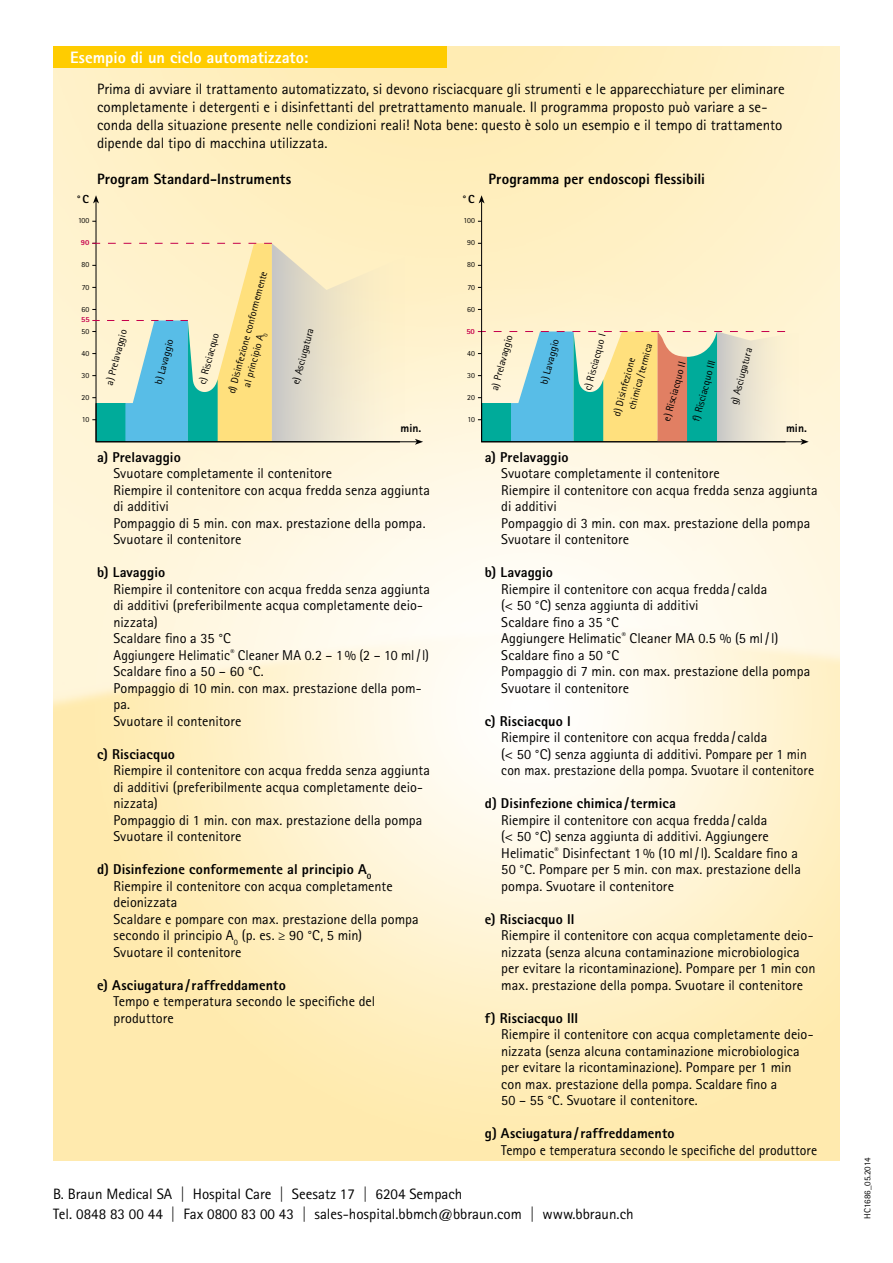
<style>
.page{position:relative;width:893px;height:1263px;background:#fff}
.page>*{position:absolute;margin:0;border:0;box-sizing:border-box;transform-origin:0 0}
.t1{font:800 16.5px "Rotis Sans Serif Std";color:#fff}
.t2{font:15px/18px "Rotis Sans Serif Std";color:#000}
.t3{font:15px/19.5px "Rotis Sans Serif Pro";color:#000}
.t4{font:800 15px "Rotis Sans Serif Std";letter-spacing:.005em;color:#000}
.t5{font:14.25px/16.5px "Rotis Sans Serif Std";color:#000}
.t6{font:800 14.25px "Rotis Sans Serif Std";letter-spacing:.005em;color:#000}
.t7{font:800 11.7px "Rotis Sans Serif Std";color:#000}
.t8{font:10.35px/12.9px "Rotis Sans Serif Std";color:#000}
.t9{font:9px "Rotis Sans Serif Pro";color:#000}
.t10{font:7.8px "Rotis Sans Serif Std";color:#000}
.t11{font:800 7.8px "Rotis Sans Serif Std";color:#c6004c}
.s1{font-weight:800}
</style>
<div class="page">
<img style="left:53px;top:46px;width:787px;height:1114px">
<div style="left:53px;top:46px;width:393px;height:22px;background:#fc0"></div>
<div style="left:95px;top:201px;width:323px;height:42px;background:#fff0c3"></div>
<svg style="left:93px;top:195px;width:6px;height:8px"></svg>
<svg style="left:92px;top:243px;width:331px;height:202px;background:#dbdfbf"></svg>
<svg style="left:481px;top:201px;width:322px;height:130px;background:#fdefc7"></svg>
<svg style="left:479px;top:195px;width:6px;height:8px"></svg>
<svg style="left:478px;top:331px;width:331px;height:114px;background:#b6cdb5"></svg>
<p class="t1" style="left:70px;top:47px;width:240px">Esempio di un ciclo automatizzato:</p>
<p class="t7" style="left:77px;top:192px;width:13px">°C</p>
<p class="t10" style="left:78px;top:216px;width:13px">100</p>
<p class="t11" style="left:81px;top:238px;width:10px">90</p>
<p class="t10" style="left:82px;top:260px;width:9px">80</p>
<p class="t10" style="left:82px;top:282px;width:9px">70</p>
<p class="t10" style="left:82px;top:304px;width:9px">60</p>
<p class="t10" style="left:82px;top:326px;width:9px">50</p>
<p class="t10" style="left:82px;top:348px;width:9px">40</p>
<p class="t10" style="left:82px;top:370px;width:9px">30</p>
<p class="t10" style="left:82px;top:392px;width:9px">20</p>
<p class="t10" style="left:82px;top:414px;width:9px">10</p>
<p class="t11" style="left:81px;top:315px;width:10px">55</p>
<p class="t2" style="left:97px;top:80px;width:689px">Prima di avviare il trattamento automatizzato, si devono risciacquare gli strumenti e le apparecchiature per eliminare completamente i detergenti e i disinfettanti del pretrattamento manuale. Il programma proposto può variare a se&shy;conda della situazione presente nelle condizioni reali! Nota bene: questo è solo un esempio e il tempo di trattamento dipende dal tipo di macchina utilizzata.</p>
<p class="t4" style="left:97px;top:169px;width:196px">Program Standard-Instruments</p>
<p class="t4" style="left:489px;top:169px;width:218px">Programma per endoscopi flessibili</p>
<p class="t8" style="left:103px;top:383px;width:59px;rotate:-75deg">a) Prelavaggio</p>
<p class="t8" style="left:152px;top:382px;width:48px;rotate:-75deg">b) Lavaggio</p>
<p class="t8" style="left:196px;top:382px;width:55px;rotate:-75deg">c) Risciacquo</p>
<p class="t8" style="left:228px;top:382px;width:117px;text-indent:-11px;rotate:-75deg">d) Disinfezione conformemente al principio A<sub>0</sub></p>
<p class="t8" style="left:289px;top:383px;width:60px;rotate:-75deg">e) Asciugatura</p>
<p class="t7" style="left:401px;top:421px;width:22px">min.</p>
<p class="t7" style="left:462px;top:192px;width:13px">°C</p>
<p class="t10" style="left:464px;top:216px;width:13px">100</p>
<p class="t10" style="left:467px;top:238px;width:9px">90</p>
<p class="t10" style="left:467px;top:260px;width:9px">80</p>
<p class="t10" style="left:467px;top:282px;width:9px">70</p>
<p class="t10" style="left:467px;top:304px;width:9px">60</p>
<p class="t11" style="left:466px;top:326px;width:10px">50</p>
<p class="t10" style="left:467px;top:348px;width:9px">40</p>
<p class="t10" style="left:467px;top:370px;width:9px">30</p>
<p class="t10" style="left:467px;top:392px;width:9px">20</p>
<p class="t10" style="left:467px;top:414px;width:9px">10</p>
<p class="t8" style="left:488px;top:389px;width:59px;rotate:-75deg">a) Prelavaggio</p>
<p class="t8" style="left:537px;top:382px;width:48px;rotate:-75deg">b) Lavaggio</p>
<p class="t8" style="left:581px;top:389px;width:60px;rotate:-75deg">c) Risciacquo I</p>
<p class="t8" style="left:613px;top:404px;width:69px;text-indent:-11px;rotate:-75deg">d) Disinfezione chimica / termica</p>
<p class="t8" style="left:727px;top:403px;width:60px;rotate:-75deg">g) Asciugatura</p>
<p class="t8" style="left:660px;top:419px;width:63px;rotate:-75deg">e) Risciacquo II</p>
<p class="t8" style="left:690px;top:419px;width:64px;rotate:-75deg">f) Risciacquo III</p>
<p class="t7" style="left:786px;top:421px;width:22px">min.</p>
<p class="t6" style="left:97px;top:448px;width:85px">a) Prelavaggio</p>
<p class="t5" style="left:114px;top:465px;width:318px">Svuotare completamente il contenitore<br>Riempire il contenitore con acqua fredda senza aggiunta di additivi<br>Pompaggio di 5 min. con max. prestazione della pompa.<br>Svuotare il contenitore</p>
<p class="t6" style="left:97px;top:563px;width:70px">b) Lavaggio</p>
<p class="t5" style="left:114px;top:580px;width:318px">Riempire il contenitore con acqua fredda senza aggiunta di additivi (preferibilmente acqua completamente deio&shy;nizzata)<br>Scaldare fino a 35 °C<br>Aggiungere Helimatic<sup>®</sup> Cleaner MA 0.2 – 1% (2 – 10 ml/l)<br>Scaldare fino a 50 – 60 °C.<br>Pompaggio di 10 min. con max. prestazione della pom&shy;pa.<br>Svuotare il contenitore</p>
<p class="t6" style="left:97px;top:745px;width:80px">c) Risciacquo</p>
<p class="t5" style="left:114px;top:762px;width:318px">Riempire il contenitore con acqua fredda senza aggiunta di additivi (preferibilmente acqua completamente deio&shy;nizzata)<br>Pompaggio di 1 min. con max. prestazione della pompa Svuotare il contenitore</p>
<p class="t5" style="left:114px;top:861px;width:307px;text-indent:-17px"><span class="s1">d) Disinfezione conformemente al principio A</span><sub>0<br></sub>Riempire il contenitore con acqua completamente deionizzata<br>Scaldare e pompare con max. prestazione della pompa secondo il principio A<sub>0</sub> (p. es. ≥ 90 °C, 5 min)<br>Svuotare il contenitore</p>
<p class="t6" style="left:97px;top:976px;width:190px">e) Asciugatura /raffreddamento</p>
<p class="t5" style="left:114px;top:993px;width:263px">Tempo e temperatura secondo le specifiche del produttore</p>
<p class="t6" style="left:485px;top:448px;width:85px">a) Prelavaggio</p>
<p class="t5" style="left:501px;top:465px;width:318px">Svuotare completamente il contenitore<br>Riempire il contenitore con acqua fredda senza aggiunta di additivi<br>Pompaggio di 3 min. con max. prestazione della pompa Svuotare il contenitore</p>
<p class="t6" style="left:485px;top:563px;width:70px">b) Lavaggio</p>
<p class="t5" style="left:501px;top:580px;width:311px">Riempire il contenitore con acqua fredda / calda<br>(&lt; 50 °C) senza aggiunta di additivi<br>Scaldare fino a 35 °C<br>Aggiungere Helimatic<sup>®</sup> Cleaner MA 0.5 % (5 ml/l)<br>Scaldare fino a 50 °C<br>Pompaggio di 7 min. con max. prestazione della pompa Svuotare il contenitore</p>
<p class="t6" style="left:485px;top:712px;width:87px">c) Risciacquo I</p>
<p class="t5" style="left:501px;top:729px;width:314px">Riempire il contenitore con acqua fredda / calda<br>(&lt; 50 °C) senza aggiunta di additivi. Pompare per 1 min con max. prestazione della pompa. Svuotare il contenitore</p>
<p class="t6" style="left:485px;top:794px;width:193px">d) Disinfezione chimica /termica</p>
<p class="t5" style="left:501px;top:811px;width:301px">Riempire il contenitore con acqua fredda / calda<br>(&lt; 50 °C) senza aggiunta di additivi. Aggiungere Helimatic<sup>®</sup> Disinfectant 1% (10 ml/l). Scaldare fino a 50 °C. Pompare per 5 min. con max. prestazione della pompa. Svuotare il contenitore</p>
<p class="t6" style="left:485px;top:910px;width:91px">e) Risciacquo II</p>
<p class="t5" style="left:501px;top:927px;width:316px">Riempire il contenitore con acqua completamente deio&shy;nizzata (senza alcuna contaminazione microbiologica per evitare la ricontaminazione). Pompare per 1 min con max. prestazione della pompa. Svuotare il contenitore</p>
<p class="t6" style="left:485px;top:1009px;width:95px">f) Risciacquo III</p>
<p class="t5" style="left:501px;top:1026px;width:314px">Riempire il contenitore con acqua completamente deio&shy;nizzata (senza alcuna contaminazione microbiologica per evitare la ricontaminazione). Pompare per 1 min con max. prestazione della pompa. Scaldare fino a<br>50 – 55 °C. Svuotare il contenitore.</p>
<p class="t6" style="left:485px;top:1124px;width:191px">g) Asciugatura /raffreddamento</p>
<p class="t5" style="left:501px;top:1141px;width:318px">Tempo e temperatura secondo le specifiche del produttore</p>
<p class="t3" style="left:53px;top:1184px;width:582px">B. Braun Medical SA | Hospital Care | Seesatz 17 | 6204 Sempach<br>Tel. 0848 83 00 44 | Fax 0800 83 00 43 | sales-hospital.bbmch@bbraun.com | www.bbraun.ch</p>
<p class="t9" style="left:862px;top:1219px;width:63px;rotate:-90deg">HC1686_05.2014</p>
</div>
